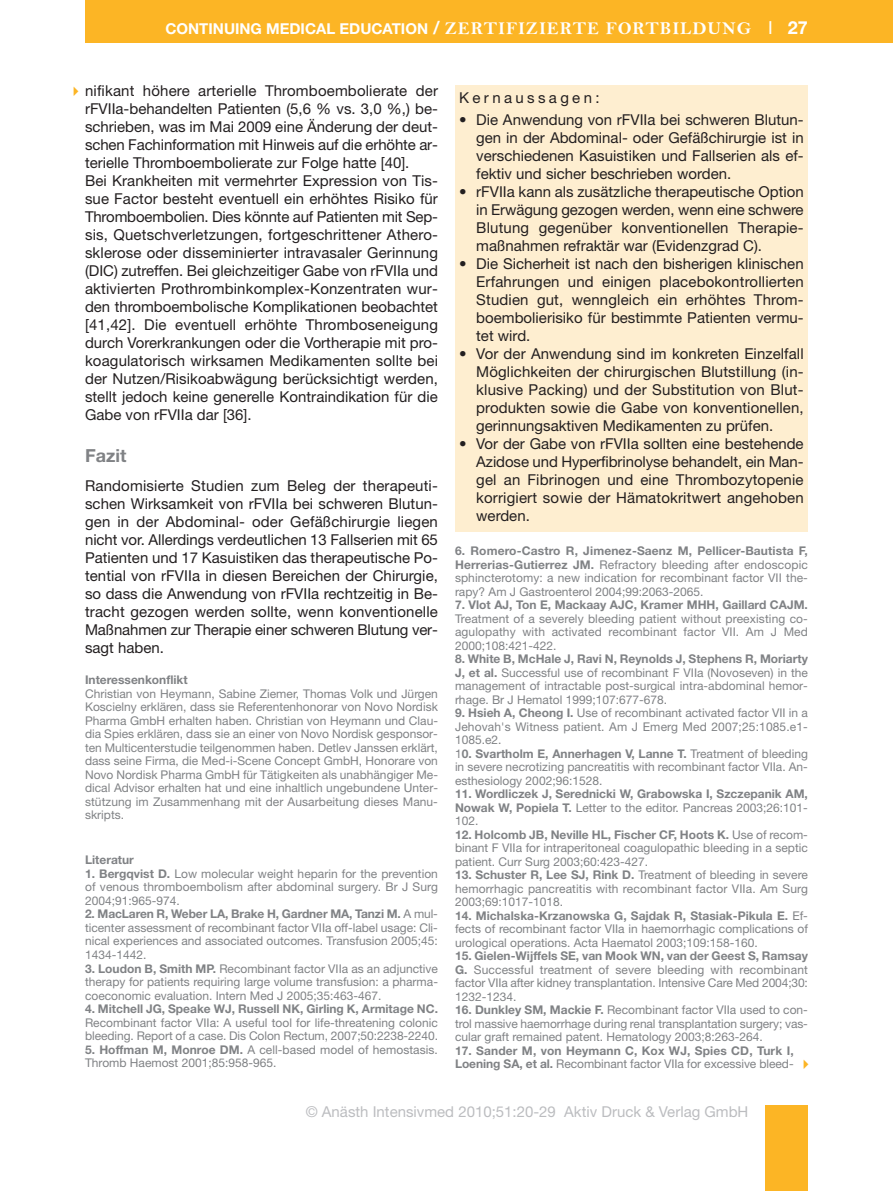
<style>
.page{position:relative;width:893px;height:1191px;background:#fff}
.page>*{position:absolute;margin:0;border:0;box-sizing:border-box;transform-origin:0 0}
.t1{font:700 18px "Helvetica Neue";color:#808285}
.t2{font:15px/18px "Helvetica Neue";color:#231f20;text-align:justify}
.t3{font:700 15px "Helvetica Neue";color:#fff}
.t4{font:15px "Helvetica Neue";color:#bcbdc0}
.t5{font:15px "Helvetica Neue";letter-spacing:.22em;color:#231f20}
.t6{font:12px/13.5px "Helvetica Neue";color:#808285;text-align:justify}
.t7{font:700 12px/13.5px "Helvetica Neue";color:#808285;text-align:justify}
.s1{font-size:18px}
.s2{font-family:"Bell MT Bold";font-weight:400;font-size:18px}
.s3{font-weight:400;font-size:18px}
.s4{font-weight:700}
.s5{font-weight:400}
</style>
<div class="page">
<div style="left:85px;top:0;width:808px;height:43px;background:#fcb525"></div>
<div style="left:765px;top:1106px;width:43px;height:85px;background:#fcb525"></div>
<div style="left:455px;top:85px;width:353px;height:446px;background:#feeed0"></div>
<p class="t3" style="left:165px;top:23px;width:644px">CONTINUING MEDICAL EDUCATION <span class="s1">/</span> <span class="s2">ZERTIFIZIERTE FORTBILDUNG</span> <span class="s3">I</span> <span class="s1">27</span></p>
<p class="t2" style="left:85px;top:83px;width:354px;text-align:left">nifikant höhere arterielle Thromboembolierate der rFVIIa-behandelten Patienten (5,6 % vs. 3,0 %,) be&shy;schrieben, was im Mai 2009 eine Änderung der deut&shy;schen Fachinformation mit Hinweis auf die erhöhte ar&shy;terielle Thromboembolierate zur Folge hatte [40].<br>Bei Krankheiten mit vermehrter Expression von Tis&shy;sue Factor besteht eventuell ein erhöhtes Risiko für Thromboembolien. Dies könnte auf Patienten mit Sep&shy;sis, Quetschverletzungen, fortgeschrittener Athero - sklerose oder disseminierter intravasaler Gerinnung (DIC) zutreffen. Bei gleichzeitiger Gabe von rFVIIa und aktivierten Prothrombinkomplex-Konzentraten wur&shy;den thromboembolische Komplikationen beobachtet [41,42]. Die eventuell erhöhte Thromboseneigung durch Vorerkrankungen oder die Vortherapie mit pro&shy;koagulatorisch wirksamen Medikamenten sollte bei der Nutzen/Risikoabwägung berücksichtigt werden, stellt jedoch keine generelle Kontraindikation für die Gabe von rFVIIa dar [36].</p>
<h1 class="t1" style="left:85px;top:449px;width:43px">Fazit</h1>
<p class="t2" style="left:85px;top:478px;width:354px">Randomisierte Studien zum Beleg der therapeuti&shy;schen Wirksamkeit von rFVIIa bei schweren Blutun&shy;gen in der Abdominal- oder Gefäßchirurgie liegen nicht vor. Allerdings verdeutlichen 13 Fallserien mit 65<br>Patienten und 17 Kasuistiken das therapeutische Po&shy;tential von rFVIIa in diesen Bereichen der Chirurgie, so dass die Anwendung von rFVIIa rechtzeitig in Be&shy;tracht gezogen werden sollte, wenn konventionelle Maßnahmen zur Therapie einer schweren Blutung ver&shy;sagt haben.</p>
<p class="t7" style="left:85px;top:674px;width:104px">Interessenkonflikt</p>
<p class="t6" style="left:85px;top:688px;width:354px">Christian von Heymann, Sabine Ziemer, Thomas Volk und Jürgen Koscielny erklären, dass sie Referentenhonorar von Novo Nordisk Pharma GmbH erhalten haben. Christian von Heymann und Clau&shy;dia Spies erklären, dass sie an einer von Novo Nordisk gesponsor&shy;ten Multicenterstudie teilgenommen haben. Detlev Janssen erklärt, dass seine Firma, die Med-i-Scene Concept GmbH, Honorare von Novo Nordisk Pharma GmbH für Tätigkeiten als unabhängiger Me&shy;dical Advisor erhalten hat und eine inhaltlich ungebundene Unter&shy;stützung im Zusammenhang mit der Ausarbeitung dieses Manu - skripts.</p>
<p class="t7" style="left:85px;top:854px;width:50px">Literatur</p>
<p class="t6" style="left:85px;top:868px;width:354px"><span class="s4">1. Bergqvist D.</span> Low molecular weight heparin for the prevention of venous thromboembolism after abdominal surgery. Br J Surg 2004;91:965-974.</p>
<p class="t6" style="left:85px;top:908px;width:354px"><span class="s4">2. MacLaren R, Weber LA, Brake H, Gardner MA, Tanzi M.</span> A mul&shy;ticenter assessment of recombinant factor VIIa off-label usage: Cli&shy;nical experiences and associated outcomes. Transfusion 2005;45:<br>1434-1442.</p>
<p class="t6" style="left:85px;top:962px;width:354px"><span class="s4">3. Loudon B, Smith MP.</span> Recombinant factor VIIa as an adjunctive therapy for patients requiring large volume transfusion: a pharma&shy;coeconomic evaluation. Intern Med J 2005;35:463-467.</p>
<p class="t7" style="left:85px;top:1003px;width:354px">4. Mitchell JG, Speake WJ, Russell NK, Girling K, Armitage NC.</p>
<p class="t6" style="left:85px;top:1016px;width:354px">Recombinant factor VIIa: A useful tool for life-threatening colonic bleeding. Report of a case. Dis Colon Rectum, 2007;50:2238-2240.</p>
<p class="t6" style="left:85px;top:1043px;width:354px"><span class="s4">5. Hoffman M, Monroe DM.</span> A cell-based model of hemostasis.<br>Thromb Haemost 2001;85:958-965.</p>
<p class="t5" style="left:459px;top:92px;width:142px">Kernaussagen:</p>
<p class="t2" style="left:476px;top:112px;width:329px;text-indent:-17px">• Die Anwendung von rFVIIa bei schweren Blutun&shy;gen in der Abdominal- oder Gefäßchirurgie ist in verschiedenen Kasuistiken und Fallserien als ef&shy;fektiv und sicher beschrieben worden.</p>
<p class="t2" style="left:476px;top:184px;width:329px;text-indent:-17px">• rFVIIa kann als zusätzliche therapeutische Option in Erwägung gezogen werden, wenn eine schwere Blutung gegenüber konventionellen Therapie&shy;maßnahmen refraktär war (Evidenzgrad C).</p>
<p class="t2" style="left:476px;top:256px;width:329px;text-indent:-17px">• Die Sicherheit ist nach den bisherigen klinischen Erfahrungen und einigen placebokontrollierten Studien gut, wenngleich ein erhöhtes Throm&shy;boembolierisiko für bestimmte Patienten vermu&shy;tet wird.</p>
<p class="t2" style="left:476px;top:346px;width:329px;text-indent:-17px">• Vor der Anwendung sind im konkreten Einzelfall Möglichkeiten der chirurgischen Blutstillung (in&shy;klusive Packing) und der Substitution von Blut&shy;produkten sowie die Gabe von konventionellen, gerinnungsaktiven Medikamenten zu prüfen.</p>
<p class="t2" style="left:476px;top:436px;width:329px;text-indent:-17px">• Vor der Gabe von rFVIIa sollten eine bestehende Azidose und Hyperfibrinolyse behandelt, ein Man&shy;gel an Fibrinogen und eine Thrombozytopenie korrigiert sowie der Hämatokritwert angehoben werden.</p>
<p class="t6" style="left:455px;top:545px;width:354px"><span class="s4">6. Romero-Castro R, Jimenez-Saenz M, Pellicer-Bautista F, Herrerias-Gutierrez JM.</span> Refractory bleeding after endoscopic sphincterotomy: a new indication for recombinant factor VII the&shy;rapy? Am J Gastroenterol 2004;99:2063-2065.</p>
<p class="t7" style="left:455px;top:599px;width:354px">7. Vlot AJ, Ton E, Mackaay AJC, Kramer MHH, Gaillard CAJM.</p>
<p class="t6" style="left:455px;top:613px;width:354px">Treatment of a severely bleeding patient without preexisting co - agulopathy with activated recombinant factor VII. Am J Med 2000;108:421-422.</p>
<p class="t6" style="left:455px;top:653px;width:354px"><span class="s4">8. White B, McHale J, Ravi N, Reynolds J, Stephens R, Moriarty J, et al.</span> Successful use of recombinant F VIIa (Novoseven) in the management of intractable post-surgical intra-abdominal hemor&shy;rhage. Br J Hematol 1999;107:677-678.</p>
<p class="t6" style="left:455px;top:707px;width:354px"><span class="s4">9. Hsieh A, Cheong I.</span> Use of recombinant activated factor VII in a Jehovah's Witness patient. Am J Emerg Med 2007;25:1085.e1- 1085.e2.</p>
<p class="t6" style="left:455px;top:748px;width:354px">1<span class="s4">0. Svartholm E, Annerhagen V, Lanne T.</span> Treatment of bleeding in severe necrotizing pancreatitis with recombinant factor VIIa. An&shy;esthesiology 2002;96:1528.</p>
<p class="t7" style="left:455px;top:788px;width:354px">11. Wordliczek J, Serednicki W, Grabowska I, Szczepanik AM, Nowak W, Popiela T. <span class="s5">Letter to the editor. Pancreas 2003;26:101- 102.</span></p>
<p class="t6" style="left:455px;top:829px;width:354px"><span class="s4">12. Holcomb JB, Neville HL, Fischer CF, Hoots K.</span> Use of recom&shy;binant F VIIa for intraperitoneal coagulopathic bleeding in a septic patient. Curr Surg 2003;60:423-427.</p>
<p class="t6" style="left:455px;top:869px;width:354px"><span class="s4">13. Schuster R, Lee SJ, Rink D.</span> Treatment of bleeding in severe hemorrhagic pancreatitis with recombinant factor VIIa. Am Surg 2003;69:1017-1018.</p>
<p class="t6" style="left:455px;top:910px;width:354px"><span class="s4">14. Michalska-Krzanowska G, Sajdak R, Stasiak-Pikula E.</span> Ef&shy;fects of recombinant factor VIIa in haemorrhagic complications of urological operations. Acta Haematol 2003;109:158-160.</p>
<p class="t6" style="left:455px;top:950px;width:354px"><span class="s4">15. Gielen-Wijffels SE, van Mook WN, van der Geest S, Ramsay G.</span> Successful treatment of severe bleeding with recombinant factor VIIa after kidney transplantation. Intensive Care Med 2004;30:<br>1232-1234.</p>
<p class="t6" style="left:455px;top:1004px;width:354px"><span class="s4">16. Dunkley SM, Mackie F.</span> Recombinant factor VIIa used to con&shy;trol massive haemorrhage during renal transplantation surgery; vas&shy;cular graft remained patent. Hematology 2003;8:263-264.</p>
<p class="t7" style="left:455px;top:1045px;width:340px">17. Sander M, von Heymann C, Kox WJ, Spies CD, Turk I,<br>Loening SA, et al. <span class="s5">Recombinant factor VIIa for excessive bleed -</span></p>
<p class="t4" style="left:306px;top:1106px;width:444px">© Anästh Intensivmed 2010;51:20-29 Aktiv Druck &amp; Verlag GmbH</p>
</div>
